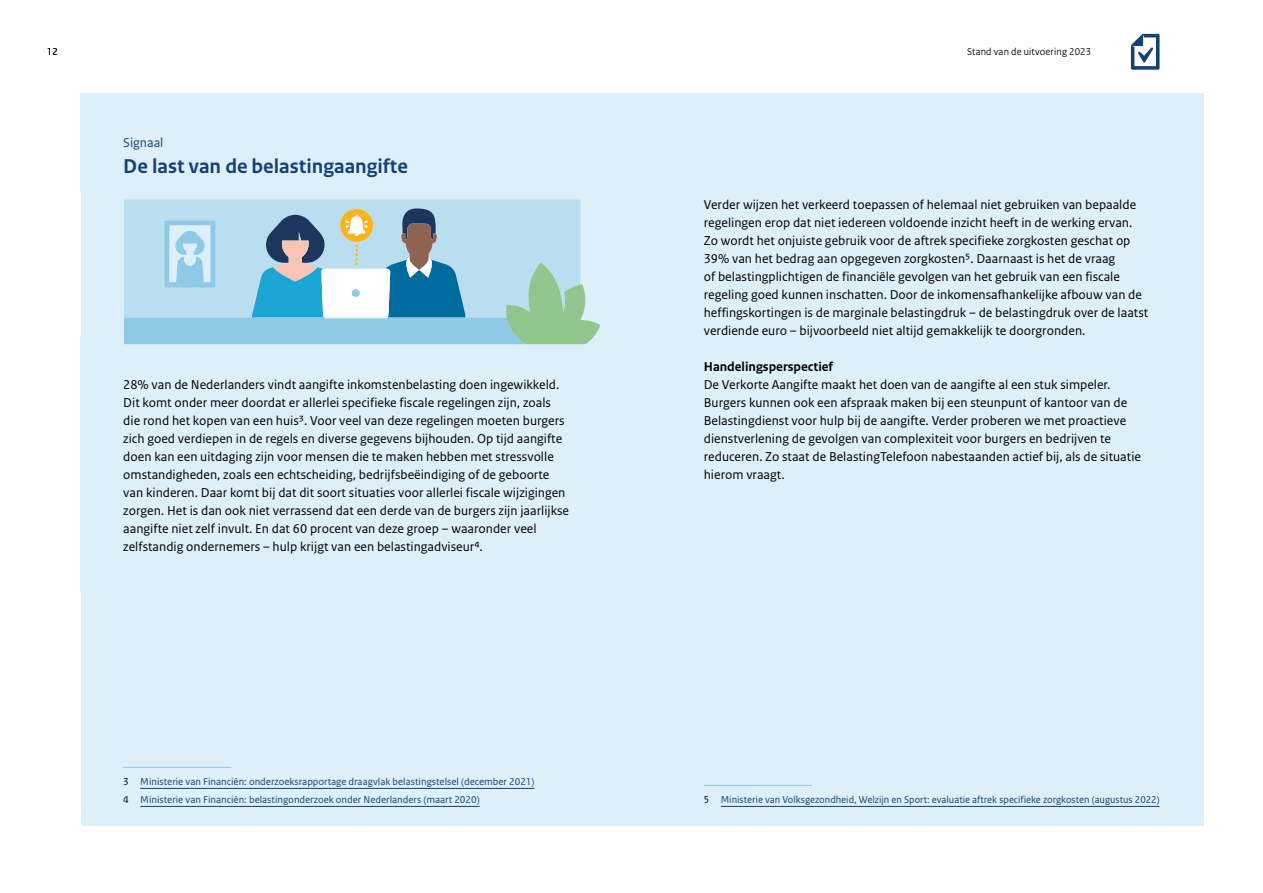
<style>
.page{position:relative;width:1263px;height:893px;background:#fff}
.page>*{position:absolute;margin:0;border:0;box-sizing:border-box;transform-origin:0 0}
.H2_Kop_kader{font:700 21px "Rijksoverheid Sans Text";color:#154273}
.P_Platte_tekst_kader{font:13.5px/18px "Rijksoverheid Sans Text";color:#000}
.H3_Subkop_kader{font:700 13.5px "Rijksoverheid Sans Text";color:#000}
.P_Signaal_kader{font:13.5px "Rijksoverheid Sans Text";color:#154273}
.P_Platte_tekst_kader-2{font:10.5px/18px "Rijksoverheid Sans Text";color:#154273}
.t1{font:10.5px "Rijksoverheid Sans Heading";letter-spacing:.02em;color:#000}
.s1{color:#000}
</style>
<div class="page">
<div style="left:81px;top:94px;width:1122px;height:732px;background:#ddeff8"></div>
<svg style="left:1131px;top:34px;width:28px;height:36px"></svg>
<hr style="left:123px;top:767px;width:108px;height:1px;background:#8fcae7">
<hr style="left:140px;top:788px;width:394px;height:1px;background:#154273">
<hr style="left:140px;top:806px;width:340px;height:1px;background:#154273">
<hr style="left:704px;top:785px;width:108px;height:1px;background:#8fcae7">
<hr style="left:721px;top:806px;width:438px;height:1px;background:#154273">
<div style="left:124px;top:200px;width:456px;height:8px;background:#b8def0"></div>
<svg style="left:124px;top:208px;width:476px;height:136px;background:#9ecad9"></svg>
<p class="t1" style="left:47px;top:45px;width:12px">12</p>
<p class="t1" style="left:967px;top:45px;width:126px">Stand van de uitvoering 2023</p>
<p class="P_Signaal_kader" style="left:123px;top:135px;width:42px">Signaal</p>
<h2 class="H2_Kop_kader" style="left:123px;top:154px;width:286px">De last van de belastingaangifte</h2>
<p class="P_Platte_tekst_kader" style="left:123px;top:376px;width:447px">28% van de Nederlanders vindt aangifte inkomstenbelasting doen ingewikkeld.<br>Dit komt onder meer doordat er allerlei specifieke fiscale regelingen zijn, zoals die rond het kopen van een huis3. Voor veel van deze regelingen moeten burgers zich goed verdiepen in de regels en diverse gegevens bijhouden. Op tijd aangifte doen kan een uitdaging zijn voor mensen die te maken hebben met stressvolle omstandigheden, zoals een echtscheiding, bedrijfsbeëindiging of de geboorte van kinderen. Daar komt bij dat dit soort situaties voor allerlei fiscale wijzigingen zorgen. Het is dan ook niet verrassend dat een derde van de burgers zijn jaarlijkse aangifte niet zelf invult. En dat 60 procent van deze groep – waaronder veel zelfstandig ondernemers – hulp krijgt van een belastingadviseur4.</p>
<p class="P_Platte_tekst_kader-2" style="left:123px;top:773px;width:413px"><span class="s1">3</span> Ministerie van Financiën: onderzoeksrapportage draagvlak belastingstelsel (december 2021)<br><span class="s1">4</span> Ministerie van Financiën: belastingonderzoek onder Nederlanders (maart 2020)</p>
<p class="P_Platte_tekst_kader" style="left:704px;top:196px;width:446px">Verder wijzen het verkeerd toepassen of helemaal niet gebruiken van bepaalde regelingen erop dat niet iedereen voldoende inzicht heeft in de werking ervan.<br>Zo wordt het onjuiste gebruik voor de aftrek specifieke zorgkosten geschat op 39% van het bedrag aan opgegeven zorgkosten5. Daarnaast is het de vraag<br>of belastingplichtigen de financiële gevolgen van het gebruik van een fiscale regeling goed kunnen inschatten. Door de inkomensafhankelijke afbouw van de heffingskortingen is de marginale belastingdruk – de belastingdruk over de laatst verdiende euro – bijvoorbeeld niet altijd gemakkelijk te doorgronden.</p>
<h3 class="H3_Subkop_kader" style="left:704px;top:359px;width:131px">Handelingsperspectief</h3>
<p class="P_Platte_tekst_kader" style="left:704px;top:376px;width:439px">De Verkorte Aangifte maakt het doen van de aangifte al een stuk simpeler.<br>Burgers kunnen ook een afspraak maken bij een steunpunt of kantoor van de Belastingdienst voor hulp bij de aangifte. Verder proberen we met proactieve dienstverlening de gevolgen van complexiteit voor burgers en bedrijven te reduceren. Zo staat de BelastingTelefoon nabestaanden actief bij, als de situatie hierom vraagt.</p>
<p class="P_Platte_tekst_kader-2" style="left:704px;top:791px;width:457px"><span class="s1">5</span> Ministerie van Volksgezondheid, Welzijn en Sport: evaluatie aftrek specifieke zorgkosten (augustus 2022)</p>
</div>
